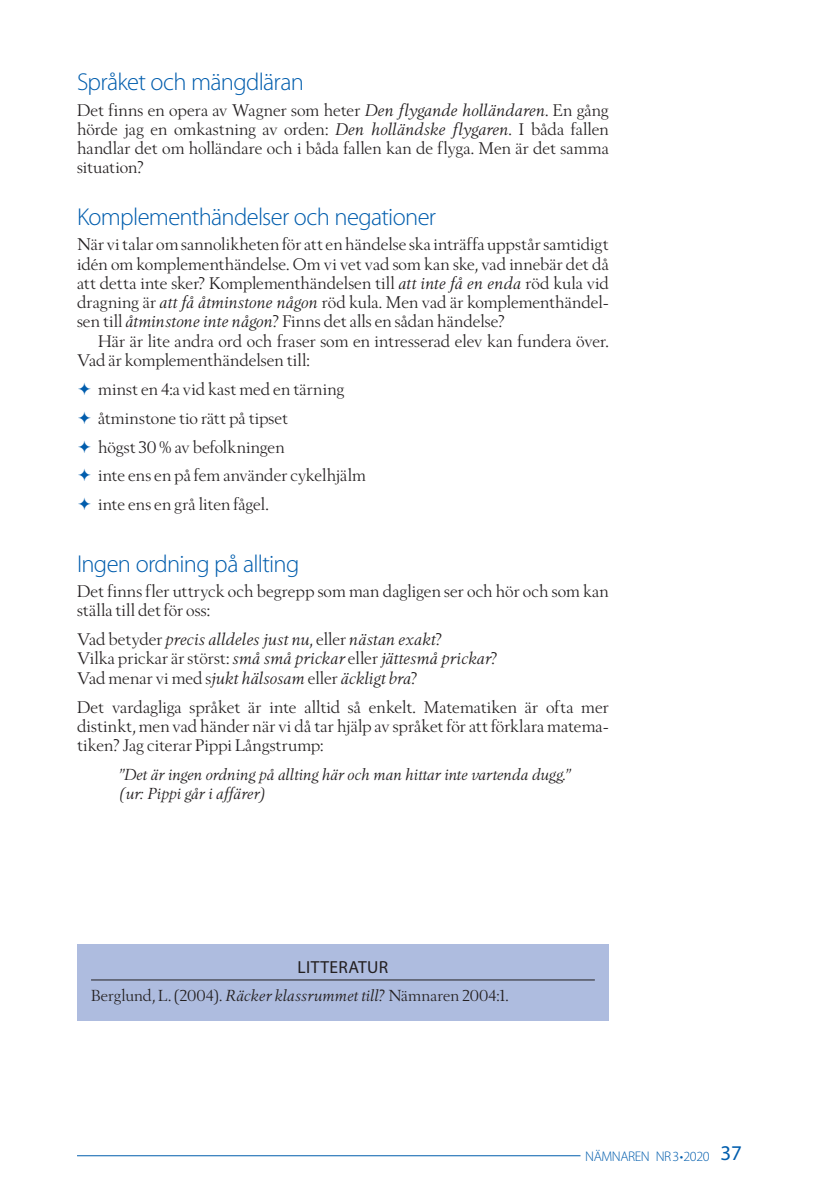
<style>
.page{position:relative;width:819px;height:1201px;background:#fff}
.page>*{position:absolute;margin:0;border:0;box-sizing:border-box;transform-origin:0 0}
.rubrik_3{font:300 24.5px "Myriad Pro";letter-spacing:-.03em;color:#015dad}
.rubrik_litteratur{font:17.5px "Myriad Pro";letter-spacing:.02em;color:#231f20}
.bröd_utan_ind{font:16.62px/19.2px "Berling Nova Display Pro";letter-spacing:.005em;color:#231f20;text-align:justify}
.bröd_utan_ind-2{font:italic 16.62px "Berling Nova Display Pro";letter-spacing:.005em;color:#231f20}
.bröd_med_ind{font:16.62px/19.2px "Berling Nova Display Pro";letter-spacing:.005em;color:#231f20}
.citat{font:italic 15.75px "Berling Nova Display Pro";color:#231f20}
.litteratur{font:15.75px "Berling Nova Display Pro";letter-spacing:.01em;color:#231f20}
.t1{font:300 14px "Myriad Pro";letter-spacing:-.03em;color:#015dad}
.s1{font-style:italic}
.s2{font-style:normal}
.s3{font-weight:400;font-size:21px}
</style>
<div class="page">
<hr style="left:77px;top:1155px;width:503px;height:1px;background:#015dad">
<div style="left:77px;top:944px;width:531px;height:76px;background:#aebcdf"></div>
<hr style="left:91px;top:979px;width:503px;height:1px;background:#231f20">
<p class="rubrik_3" style="left:77px;top:68px;width:228px">Språket och mängdläran</p>
<p class="bröd_utan_ind" style="left:77px;top:100px;width:533px">Det finns en opera av Wagner som heter <span class="s1">Den flygande holländaren</span>. En gång hörde jag en omkastning av orden: <span class="s1">Den holländske flygaren</span>. I båda fallen handlar det om holländare och i båda fallen kan de flyga. Men är det samma situation?</p>
<p class="rubrik_3" style="left:77px;top:203px;width:360px">Komplementhändelser och negationer</p>
<p class="bröd_utan_ind" style="left:77px;top:235px;width:533px">När vi talar om sannolikheten för att en händelse ska inträffa uppstår samtidigt idén om komplementhändelse. Om vi vet vad som kan ske, vad innebär det då att detta inte sker? Komplementhändelsen till <span class="s1">att inte få en enda</span> röd kula vid dragning är <span class="s1">att få åtminstone någon</span> röd kula. Men vad är komplementhändel&shy;sen till <span class="s1">åtminstone inte någon</span>? Finns det alls en sådan händelse?</p>
<p class="bröd_med_ind" style="left:77px;top:331px;width:533px;text-indent:21px">Här är lite andra ord och fraser som en intresserad elev kan fundera över.<br>Vad är komplementhändelsen till:</p>
<p class="bröd_utan_ind" style="left:98px;top:379px;width:248px">minst en 4:a vid kast med en tärning</p>
<p class="bröd_utan_ind" style="left:98px;top:408px;width:192px">åtminstone tio rätt på tipset</p>
<p class="bröd_utan_ind" style="left:98px;top:437px;width:188px">högst 30 % av befolkningen</p>
<p class="bröd_utan_ind" style="left:98px;top:466px;width:269px">inte ens en på fem använder cykelhjälm</p>
<p class="bröd_utan_ind" style="left:98px;top:494px;width:172px">inte ens en grå liten fågel.</p>
<p class="rubrik_3" style="left:77px;top:550px;width:224px">Ingen ordning på allting</p>
<p class="bröd_utan_ind" style="left:77px;top:581px;width:533px">Det finns fler uttryck och begrepp som man dagligen ser och hör och som kan ställa till det för oss:</p>
<p class="bröd_utan_ind-2" style="left:77px;top:629px;width:366px"><span class="s2">Vad betyder</span> precis alldeles just nu<span class="s2">, eller</span> nästan exakt<span class="s2">?</span></p>
<p class="bröd_utan_ind-2" style="left:77px;top:649px;width:422px"><span class="s2">Vilka prickar är störst:</span> små små prickar <span class="s2">eller</span> jättesmå prickar<span class="s2">?</span></p>
<p class="bröd_utan_ind-2" style="left:77px;top:668px;width:342px"><span class="s2">Vad menar vi med s</span>jukt hälsosam <span class="s2">eller</span> äckligt bra<span class="s2">?</span></p>
<p class="bröd_utan_ind" style="left:77px;top:697px;width:533px">Det vardagliga språket är inte alltid så enkelt. Matematiken är ofta mer distinkt, men vad händer när vi då tar hjälp av språket för att förklara matema&shy;tiken? Jag citerar Pippi Långstrump:</p>
<p class="citat" style="left:119px;top:765px;width:453px">”Det är ingen ordning på allting här och man hittar inte vartenda dugg.”</p>
<p class="citat" style="left:119px;top:784px;width:149px">(ur: Pippi går i affärer)</p>
<p class="rubrik_litteratur" style="left:297px;top:957px;width:92px">LITTERATUR</p>
<p class="litteratur" style="left:91px;top:986px;width:419px">Berglund, L. (2004). <span class="s1">Räcker klassrummet till?</span> Nämnaren 2004:1.</p>
<p class="t1" style="left:585px;top:1148px;width:158px">NÄMNAREN NR3•2020 <span class="s3">37</span></p>
</div>
